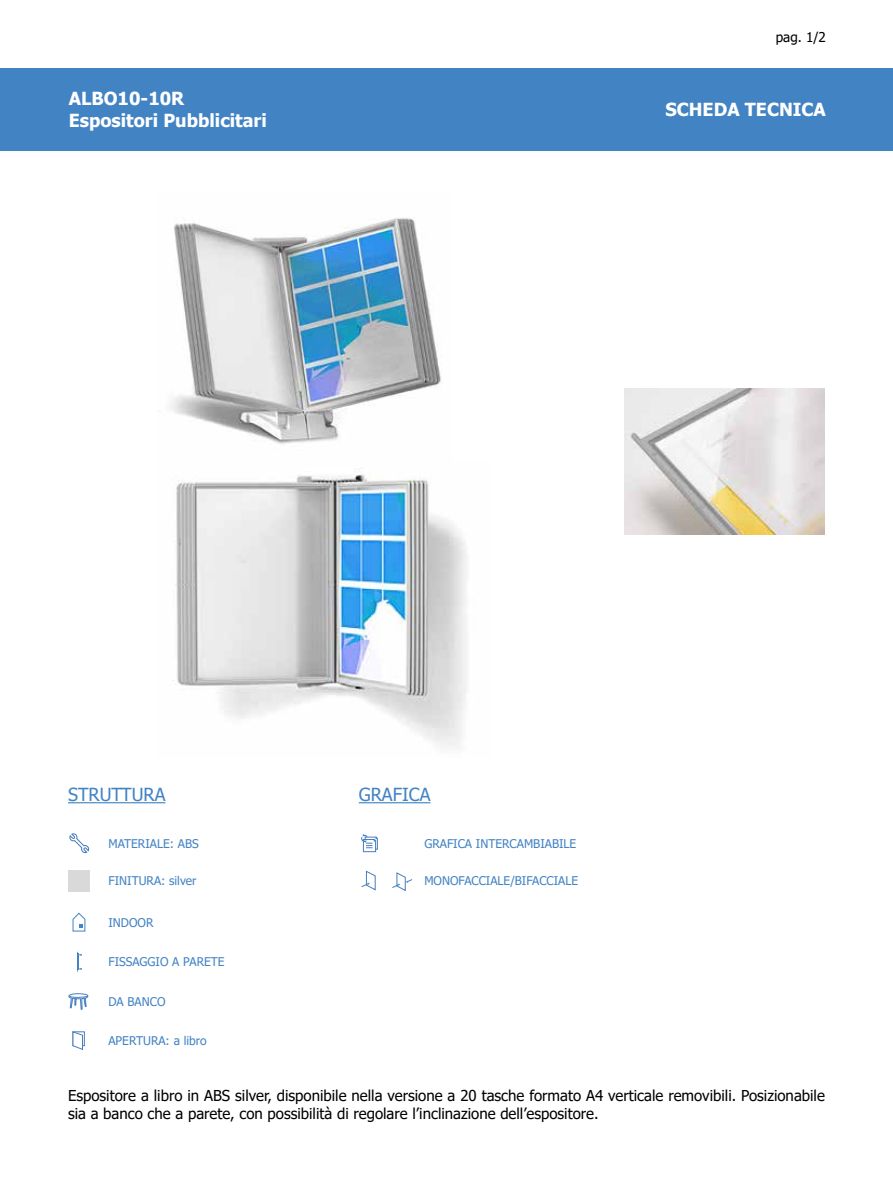
<style>
.page{position:relative;width:893px;height:1187px;background:#fff}
.page>*{position:absolute;margin:0;border:0;box-sizing:border-box;transform-origin:0 0}
.t1{font:700 18px/21.6px "Tahoma";color:#fff}
.t2{font:18px "Tahoma";color:#4283c4}
.t3{font:15px/18px "Tahoma";color:#000}
.t4{font:13.5px "Tahoma";color:#000}
.t5{font:12px "Tahoma";color:#4283c4}
</style>
<div class="page">
<img style="left:170px;top:217px;width:272px;height:227px">
<img style="left:176px;top:468px;width:291px;height:278px">
<svg style="left:72px;top:912px;width:13px;height:19px"></svg>
<svg style="left:361px;top:870px;width:15px;height:21px"></svg>
<svg style="left:392px;top:872px;width:21px;height:19px"></svg>
<svg style="left:77px;top:951px;width:5px;height:20px"></svg>
<svg style="left:69px;top:993px;width:19px;height:16px"></svg>
<hr style="left:359px;top:802px;width:71px;height:1px;background:#4283c4">
<hr style="left:68px;top:802px;width:97px;height:1px;background:#4283c4">
<svg style="left:69px;top:833px;width:20px;height:20px"></svg>
<div style="left:68px;top:869px;width:21px;height:22px;background:#d9d9d9"></div>
<img style="left:625px;top:388px;width:200px;height:147px">
<div style="left:73px;top:1031px;width:12px;height:14px;border:1px solid #477ec0"></div>
<svg style="left:72px;top:1031px;width:11px;height:18px"></svg>
<div style="left:0;top:68px;width:893px;height:82px;background:#4283c4"></div>
<svg style="left:361px;top:834px;width:17px;height:18px"></svg>
<p class="t1" style="left:69px;top:89px;width:200px">ALBO10-10R<br>Espositori Pubblicitari</p>
<p class="t4" style="left:776px;top:28px;width:52px">pag. 1/2</p>
<p class="t1" style="left:678px;top:91px;width:162px">SCHEDA TECNICA</p>
<p class="t1" style="left:665px;top:99px;width:162px">SCHEDA TECNICA</p>
<p class="t2" style="left:68px;top:782px;width:99px">STRUTTURA</p>
<p class="t5" style="left:108px;top:835px;width:92px">MATERIALE: ABS</p>
<p class="t5" style="left:108px;top:872px;width:90px">FINITURA: silver</p>
<p class="t5" style="left:108px;top:914px;width:47px">INDOOR</p>
<p class="t5" style="left:108px;top:953px;width:118px">FISSAGGIO A PARETE</p>
<p class="t5" style="left:108px;top:993px;width:59px">DA BANCO</p>
<p class="t5" style="left:108px;top:1032px;width:100px">APERTURA: a libro</p>
<p class="t2" style="left:359px;top:782px;width:73px">GRAFICA</p>
<p class="t5" style="left:424px;top:835px;width:153px">GRAFICA INTERCAMBIABILE</p>
<p class="t5" style="left:424px;top:872px;width:155px">MONOFACCIALE/BIFACCIALE</p>
<p class="t3" style="left:68px;top:1087px;width:758px">Espositore a libro in ABS silver, disponibile nella versione a 20 tasche formato A4 verticale removibili. Posizionabile sia a banco che a parete, con possibilità di regolare l’inclinazione dell’espositore.</p>
</div>
